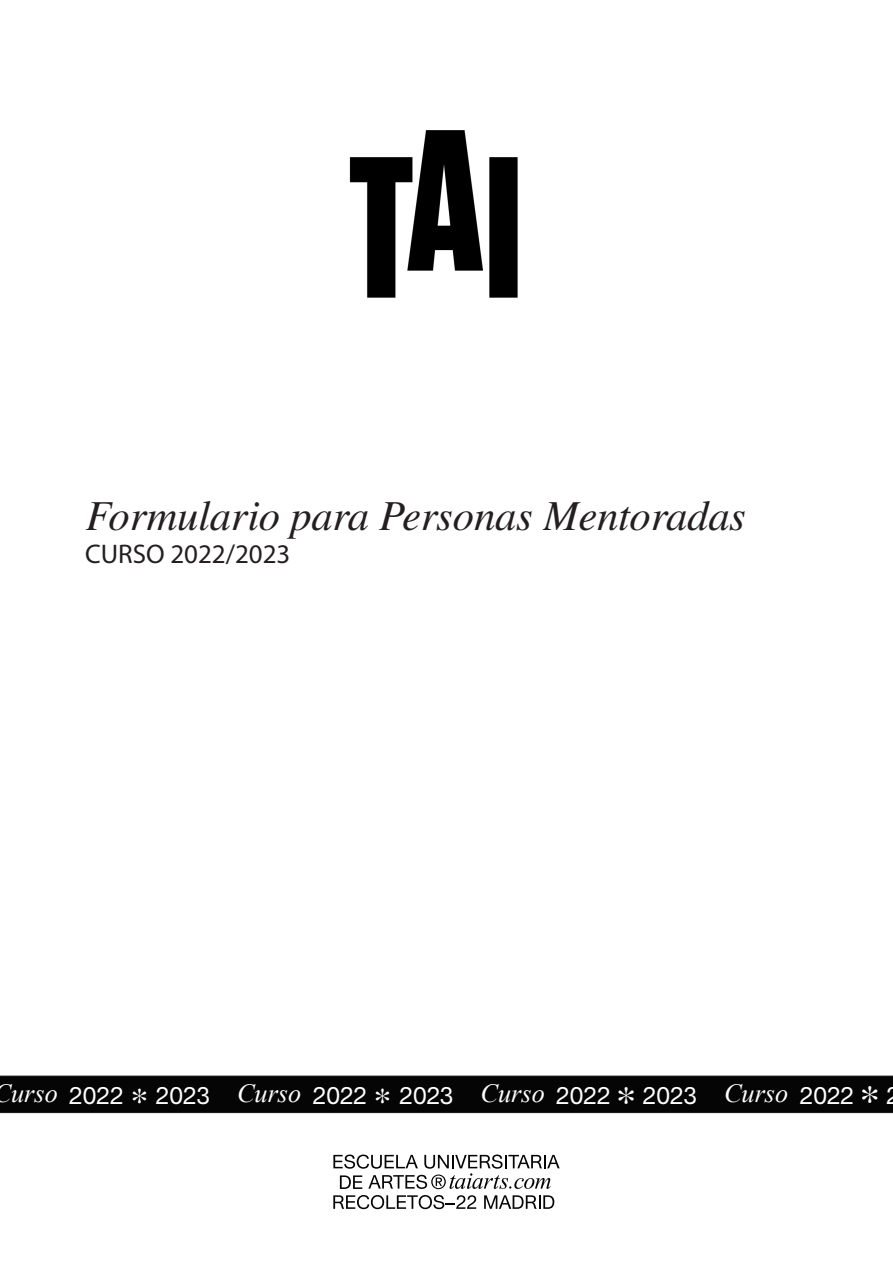
<style>
.page{position:relative;width:893px;height:1263px;background:#fff}
.page>*{position:absolute;margin:0;border:0;box-sizing:border-box;transform-origin:0 0}
.t1{font:italic 42px "Times Newer Roman";color:#231f20}
.t2{font:41.55px "Times Roman SC&OSF";color:#fff}
.t3{font:36.3px "Times Roman SC&OSF";color:#fff}
.t4{font:27px "Myriad Pro";color:#231f20}
.TAI_TÍTULO{font:italic 26.25px "Times New Roman";color:#fff}
.TAI_TÍTULO-2{font:23.7px "Lausanne";color:#fff}
.s1{font-family:"Lausanne";font-style:normal;font-size:23.7px}
</style>
<div class="page">
<svg style="left:333px;top:1154px;width:227px;height:35px"></svg>
<svg style="left:333px;top:1195px;width:143px;height:14px"></svg>
<svg style="left:484px;top:1195px;width:70px;height:14px"></svg>
<img style="left:349px;top:130px;width:169px;height:168px">
<div style="left:0;top:1076px;width:893px;height:37px;background:#050505"></div>
<p class="t1" style="left:85px;top:490px;width:662px">Formulario para Personas Mentoradas</p>
<p class="t4" style="left:85px;top:537px;width:207px">CURSO 2022/2023</p>
<p class="TAI_TÍTULO" style="left:-6px;top:1075px;width:132px">Curso <span class="s1">2022</span></p>
<p class="TAI_TÍTULO" style="left:237px;top:1075px;width:132px">Curso <span class="s1">2022</span></p>
<p class="TAI_TÍTULO-2" style="left:399px;top:1081px;width:56px">2023</p>
<p class="TAI_TÍTULO" style="left:481px;top:1075px;width:132px">Curso <span class="s1">2022</span></p>
<p class="TAI_TÍTULO-2" style="left:643px;top:1081px;width:56px">2023</p>
<p class="TAI_TÍTULO" style="left:724px;top:1075px;width:132px">Curso <span class="s1">2022</span></p>
<p class="TAI_TÍTULO-2" style="left:886px;top:1081px;width:15px">2</p>
<p class="t2" style="left:616px;top:1078px;width:22px">*</p>
<p class="t2" style="left:859px;top:1077px;width:22px">*</p>
<p class="t3" style="left:130px;top:1080px;width:20px">*</p>
<p class="TAI_TÍTULO-2" style="left:156px;top:1081px;width:56px">2023</p>
<p class="t3" style="left:374px;top:1080px;width:20px">*</p>
</div>
